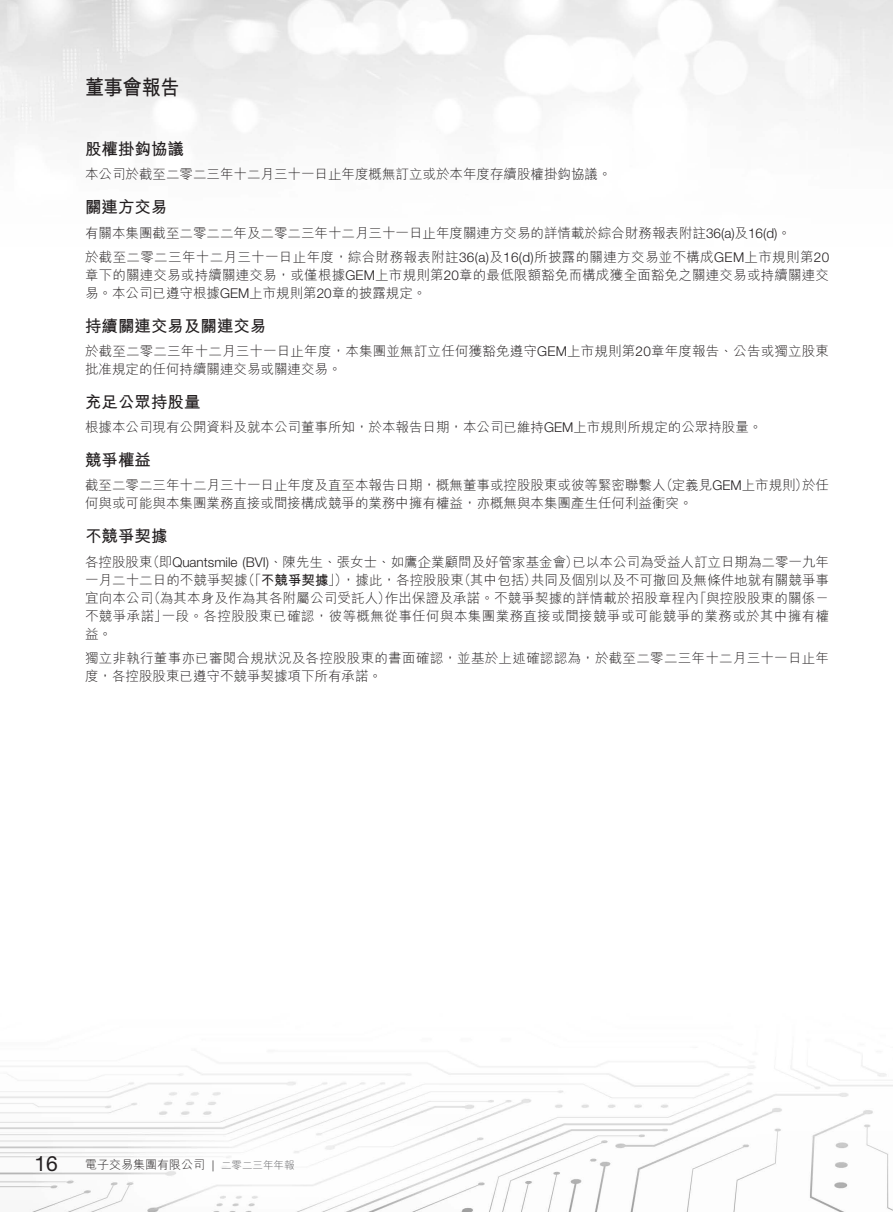
<style>
.page{position:relative;width:893px;height:1212px;background:#fff}
.page>*{position:absolute;margin:0;border:0;box-sizing:border-box;transform-origin:0 0}
.t1{font:700 21px "M Hei HK";color:#231f20;scale:.9 1}
.t2{font:21px "Helvetica Neue LT Std";color:#231f20}
.t3{font:700 16.5px "M Hei HK";color:#231f20}
.t4{font:300 13.5px/18px "M Hei HK";color:#231f20}
.t5{font:300 13.5px/18px "M Hei HK";letter-spacing:.02em;color:#231f20}
.t6{font:300 12px "M Hei HK";color:#231f20}
.s1{font-family:"Helvetica Neue LT Std"}
.s2{font-weight:700}
.s3{font-size:10.5px;color:#636366}
</style>
<div class="page">
<img style="left:0;top:0;width:893px;height:1212px">
<h1 class="t1" style="left:85px;top:72px;width:106px">董事會報告</h1>
<p class="t3" style="left:85px;top:137px;width:100px">股權掛鈎協議</p>
<p class="t4" style="left:85px;top:165px;width:528px">本公司於截至二零二三年十二月三十一日止年度概無訂立或於本年度存續股權掛鈎協議。</p>
<p class="t3" style="left:85px;top:195px;width:84px">關連方交易</p>
<p class="t4" style="left:85px;top:220px;width:746px;line-height:24.5px">有關本集團截至二零二二年及二零二三年十二月三十一日止年度關連方交易的詳情載於綜合財務報表附註<span class="s1">36(a)</span>及<span class="s1">16(d)</span>。<br>於截至二零二三年十二月三十一日止年度，綜合財務報表附註<span class="s1">36(a)</span>及<span class="s1">16(d)</span>所披露的關連方交易並不構成<span class="s1">GEM</span>上市規則第<span class="s1">20</span></p>
<p class="t4" style="left:85px;top:265px;width:745px">章下的關連交易或持續關連交易，或僅根據<span class="s1">GEM</span>上市規則第<span class="s1">20</span>章的最低限額豁免而構成獲全面豁免之關連交易或持續關連交易。本公司已遵守根據<span class="s1">GEM</span>上市規則第<span class="s1">20</span>章的披露規定。</p>
<p class="t3" style="left:85px;top:314px;width:183px">持續關連交易及關連交易</p>
<p class="t4" style="left:85px;top:342px;width:745px">於截至二零二三年十二月三十一日止年度，本集團並無訂立任何獲豁免遵守<span class="s1">GEM</span>上市規則第<span class="s1">20</span>章年度報告、公告或獨立股東批准規定的任何持續關連交易或關連交易。</p>
<p class="t3" style="left:85px;top:390px;width:117px">充足公眾持股量</p>
<p class="t4" style="left:85px;top:418px;width:679px">根據本公司現有公開資料及就本公司董事所知，於本報告日期，本公司已維持<span class="s1">GEM</span>上市規則所規定的公眾持股量。</p>
<p class="t3" style="left:85px;top:448px;width:67px">競爭權益</p>
<p class="t4" style="left:85px;top:476px;width:745px">截至二零二三年十二月三十一日止年度及直至本報告日期，概無董事或控股股東或彼等緊密聯繫人（定義見<span class="s1">GEM</span>上市規則）於任何與或可能與本集團業務直接或間接構成競爭的業務中擁有權益，亦概無與本集團產生任何利益衝突。</p>
<p class="t3" style="left:85px;top:524px;width:84px">不競爭契據</p>
<p class="t4" style="left:85px;top:552px;width:746px;text-align:justify">各控股股東（即<span class="s1">Quantsmile (BVI)</span>、陳先生、張女士、如鷹企業顧問及好管家基金會）已以本公司為受益人訂立日期為二零一九年一月二十二日的不競爭契據（「<span class="s2">不競爭契據</span>」），據此，各控股股東（其中包括）共同及個別以及不可撤回及無條件地就有關競爭事宜向本公司（為其本身及作為其各附屬公司受託人）作出保證及承諾。不競爭契據的詳情載於招股章程內「與控股股東的關係－不競爭承諾」一段。各控股股東已確認，彼等概無從事任何與本集團業務直接或間接競爭或可能競爭的業務或於其中擁有權益。</p>
<p class="t5" style="left:85px;top:648px;width:746px">獨立非執行董事亦已審閱合規狀況及各控股股東的書面確認，並基於上述確認認為，於截至二零二三年十二月三十一日止年度，各控股股東已遵守不競爭契據項下所有承諾。</p>
<h1 class="t2" style="left:35px;top:1151px;width:25px">16</h1>
<p class="t6" style="left:85px;top:1156px;width:211px">電子交易集團有限公司 | <span class="s3">二零二三年年報</span></p>
</div>
